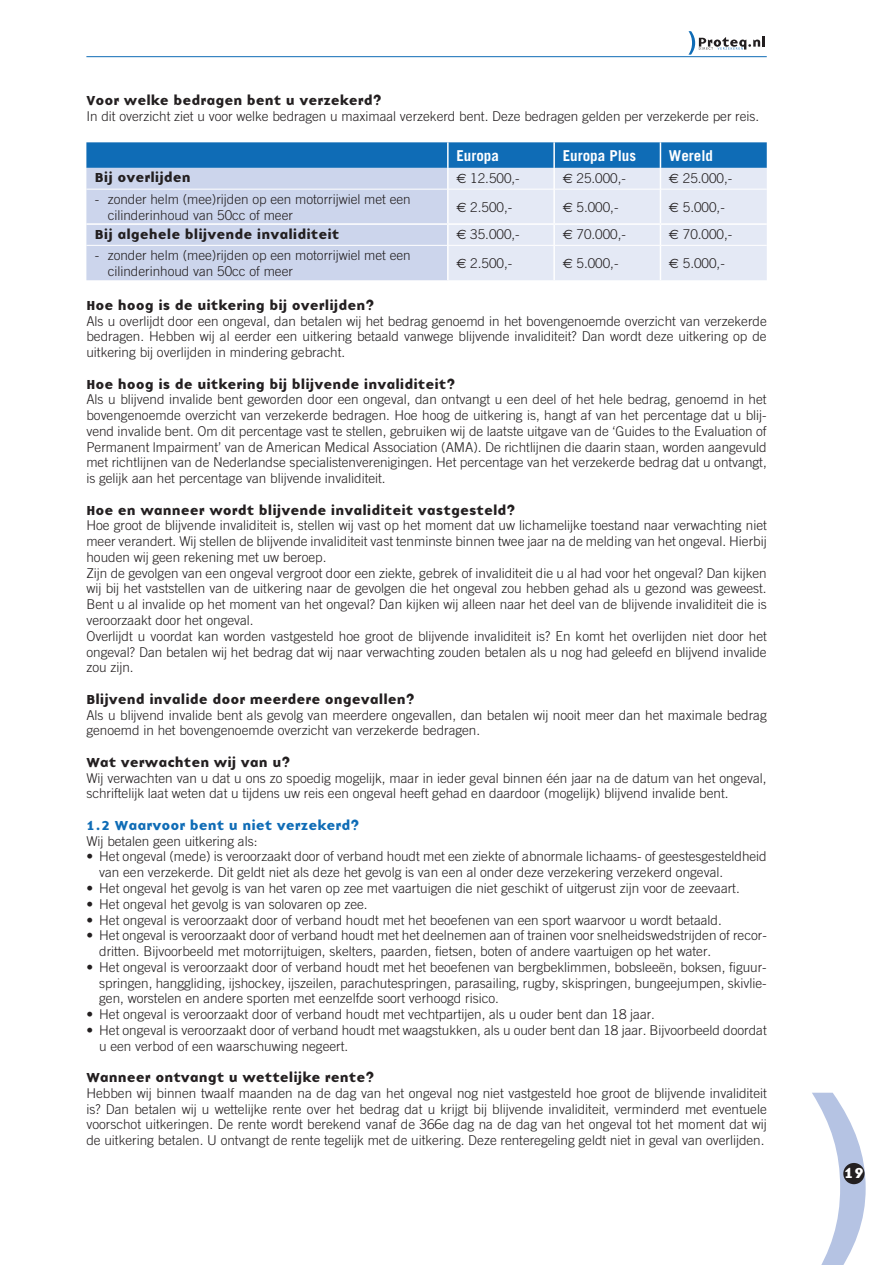
<style>
.page{position:relative;width:894px;height:1265px;background:#fff}
.page>*{position:absolute;margin:0;border:0;box-sizing:border-box;transform-origin:0 0}
.t1{font:700 15px "Trade Gothic";color:#fff}
.t2{font:15px "Base Nine B";color:#fff}
.t3{font:300 13.5px/15.8px "Trade Gothic";color:#231f20}
.t4{font:13.5px "Base Nine B";color:#231f20}
.t5{font:13.5px "Base Nine B";color:#0f6cb6}
.s1{font-family:"Euro Sans";font-weight:400}
.s2{font-family:"Trade Gothic Bold Two";font-weight:400}
</style>
<div class="page">
<svg style="left:812px;top:1092px;width:54px;height:172px"></svg>
<div style="left:843px;top:1162px;width:22px;height:21px;background:#231f20;border-radius:50%"></div>
<svg style="left:688px;top:31px;width:77px;height:24px"></svg>
<hr style="left:86px;top:56px;width:681px;height:1px;background:#0f6cb6">
<svg style="left:86px;top:142px;width:681px;height:138px;background:#b1c9e5"></svg>
<hr style="left:447px;top:245px;width:2px;height:35px;background:#fff">
<hr style="left:553px;top:245px;width:2px;height:35px;background:#fff">
<hr style="left:660px;top:245px;width:1px;height:35px;background:#fff">
<hr style="left:86px;top:189px;width:362px;height:1px;background:#fff">
<hr style="left:448px;top:189px;width:106px;height:1px;background:#fff">
<hr style="left:554px;top:189px;width:106px;height:1px;background:#fff">
<hr style="left:660px;top:189px;width:107px;height:1px;background:#fff">
<hr style="left:86px;top:245px;width:362px;height:1px;background:#fff">
<hr style="left:448px;top:245px;width:106px;height:1px;background:#fff">
<hr style="left:554px;top:245px;width:106px;height:1px;background:#fff">
<hr style="left:660px;top:245px;width:107px;height:1px;background:#fff">
<hr style="left:86px;top:223px;width:362px;height:2px;background:#fff">
<hr style="left:448px;top:223px;width:106px;height:2px;background:#fff">
<hr style="left:554px;top:223px;width:106px;height:2px;background:#fff">
<hr style="left:660px;top:223px;width:107px;height:2px;background:#fff">
<p class="t4" style="left:86px;top:89px;width:297px">Voor welke bedragen bent u verzekerd?</p>
<p class="t3" style="left:86px;top:108px;width:674px">In dit overzicht ziet u voor welke bedragen u maximaal verzekerd bent. Deze bedragen gelden per verzekerde per reis.</p>
<p class="t1" style="left:456px;top:146px;width:44px">Europa</p>
<p class="t1" style="left:563px;top:146px;width:75px">Europa Plus</p>
<p class="t1" style="left:669px;top:146px;width:46px">Wereld</p>
<p class="t4" style="left:95px;top:167px;width:97px">Bij overlijden</p>
<p class="t3" style="left:456px;top:170px;width:65px"><span class="s1">€</span> 12.500,-</p>
<p class="t3" style="left:563px;top:170px;width:65px"><span class="s1">€</span> 25.000,-</p>
<p class="t3" style="left:669px;top:170px;width:65px"><span class="s1">€</span> 25.000,-</p>
<p class="t3" style="left:108px;top:191px;width:305px;text-indent:-13px">- zonder helm (mee)rijden op een motorrijwiel met een cilinderinhoud van 50cc of meer</p>
<p class="t3" style="left:456px;top:199px;width:57px"><span class="s1">€</span> 2.500,-</p>
<p class="t3" style="left:563px;top:199px;width:57px"><span class="s1">€</span> 5.000,-</p>
<p class="t3" style="left:669px;top:199px;width:57px"><span class="s1">€</span> 5.000,-</p>
<p class="t4" style="left:95px;top:223px;width:246px">Bij algehele blijvende invaliditeit</p>
<p class="t3" style="left:456px;top:226px;width:65px"><span class="s1">€</span> 35.000,-</p>
<p class="t3" style="left:563px;top:226px;width:65px"><span class="s1">€</span> 70.000,-</p>
<p class="t3" style="left:669px;top:226px;width:65px"><span class="s1">€</span> 70.000,-</p>
<p class="t3" style="left:108px;top:247px;width:305px;text-indent:-13px">- zonder helm (mee)rijden op een motorrijwiel met een cilinderinhoud van 50cc of meer</p>
<p class="t3" style="left:456px;top:255px;width:57px"><span class="s1">€</span> 2.500,-</p>
<p class="t3" style="left:563px;top:255px;width:57px"><span class="s1">€</span> 5.000,-</p>
<p class="t3" style="left:669px;top:255px;width:57px"><span class="s1">€</span> 5.000,-</p>
<p class="t4" style="left:86px;top:294px;width:290px">Hoe hoog is de uitkering bij overlijden?</p>
<p class="t3" style="left:86px;top:312px;width:682px;text-align:justify">Als u overlijdt door een ongeval, dan betalen wij het bedrag genoemd in het bovengenoemde overzicht van verzekerde bedragen. Hebben wij al eerder een uitkering betaald vanwege blijvende invaliditeit? Dan wordt deze uitkering op de uitkering bij overlijden in mindering gebracht.</p>
<p class="t4" style="left:86px;top:373px;width:371px">Hoe hoog is de uitkering bij blijvende invaliditeit?</p>
<p class="t3" style="left:86px;top:391px;width:682px;text-align:justify">Als u blijvend invalide bent geworden door een ongeval, dan ontvangt u een deel of het hele bedrag, genoemd in het bovengenoemde overzicht van verzekerde bedragen. Hoe hoog de uitkering is, hangt af van het percentage dat u blij&shy;vend invalide bent. Om dit percentage vast te stellen, gebruiken wij de laatste uitgave van de ‘Guides to the Evaluation of Permanent lmpairment’ van de American Medical Association (AMA). De richtlijnen die daarin staan, worden aangevuld met richtlijnen van de Nederlandse specialistenverenigingen. Het percentage van het verzekerde bedrag dat u ontvangt, is gelijk aan het percentage van blijvende invaliditeit.</p>
<p class="t4" style="left:86px;top:499px;width:431px">Hoe en wanneer wordt blijvende invaliditeit vastgesteld?</p>
<p class="t3" style="left:86px;top:517px;width:682px">Hoe groot de blijvende invaliditeit is, stellen wij vast op het moment dat uw lichamelijke toestand naar verwachting niet meer verandert. Wij stellen de blijvende invaliditeit vast tenminste binnen twee jaar na de melding van het ongeval. Hierbij houden wij geen rekening met uw beroep.<br>Zijn de gevolgen van een ongeval vergroot door een ziekte, gebrek of invaliditeit die u al had voor het ongeval? Dan kijken wij bij het vaststellen van de uitkering naar de gevolgen die het ongeval zou hebben gehad als u gezond was geweest.<br>Bent u al invalide op het moment van het ongeval? Dan kijken wij alleen naar het deel van de blijvende invaliditeit die is veroorzaakt door het ongeval.<br>Overlijdt u voordat kan worden vastgesteld hoe groot de blijvende invaliditeit is? En komt het overlijden niet door het ongeval? Dan betalen wij het bedrag dat wij naar verwachting zouden betalen als u nog had geleefd en blijvend invalide zou zijn.</p>
<p class="t4" style="left:86px;top:688px;width:330px">Blijvend invalide door meerdere ongevallen?</p>
<p class="t3" style="left:86px;top:706px;width:682px">Als u blijvend invalide bent als gevolg van meerdere ongevallen, dan betalen wij nooit meer dan het maximale bedrag genoemd in het bovengenoemde overzicht van verzekerde bedragen.</p>
<p class="t4" style="left:86px;top:751px;width:206px">Wat verwachten wij van u?</p>
<p class="t3" style="left:86px;top:769px;width:682px">Wij verwachten van u dat u ons zo spoedig mogelijk, maar in ieder geval binnen één jaar na de datum van het ongeval, schriftelijk laat weten dat u tijdens uw reis een ongeval heeft gehad en daardoor (mogelijk) blijvend invalide bent.</p>
<p class="t5" style="left:86px;top:814px;width:275px">1.2 Waarvoor bent u niet verzekerd?</p>
<p class="t3" style="left:86px;top:832px;width:173px">Wij betalen geen uitkering als:</p>
<p class="t3" style="left:99px;top:848px;width:669px;text-indent:-13px"><span class="s2">•</span> Het ongeval (mede) is veroorzaakt door of verband houdt met een ziekte of abnormale lichaams- of geestesgesteldheid van een verzekerde. Dit geldt niet als deze het gevolg is van een al onder deze verzekering verzekerd ongeval.</p>
<p class="t3" style="left:86px;top:880px;width:655px"><span class="s2">•</span> Het ongeval het gevolg is van het varen op zee met vaartuigen die niet geschikt of uitgerust zijn voor de zeevaart.</p>
<p class="t3" style="left:86px;top:895px;width:283px"><span class="s2">•</span> Het ongeval het gevolg is van solovaren op zee.</p>
<p class="t3" style="left:86px;top:911px;width:637px"><span class="s2">•</span> Het ongeval is veroorzaakt door of verband houdt met het beoefenen van een sport waarvoor u wordt betaald.</p>
<p class="t3" style="left:99px;top:927px;width:669px;text-indent:-13px"><span class="s2">•</span> Het ongeval is veroorzaakt door of verband houdt met het deelnemen aan of trainen voor snelheidswedstrijden of recor&shy;dritten. Bijvoorbeeld met motorrijtuigen, skelters, paarden, fietsen, boten of andere vaartuigen op het water.</p>
<p class="t3" style="left:99px;top:958px;width:669px;text-align:justify;text-indent:-13px"><span class="s2">•</span> Het ongeval is veroorzaakt door of verband houdt met het beoefenen van bergbeklimmen, bobsleeën, boksen, figuur&shy;springen, hanggliding, ijshockey, ijszeilen, parachutespringen, parasailing, rugby, skispringen, bungeejumpen, skivlie&shy;gen, worstelen en andere sporten met eenzelfde soort verhoogd risico.</p>
<p class="t3" style="left:86px;top:1006px;width:570px"><span class="s2">•</span> Het ongeval is veroorzaakt door of verband houdt met vechtpartijen, als u ouder bent dan 18 jaar.</p>
<p class="t3" style="left:99px;top:1021px;width:669px;text-indent:-13px"><span class="s2">•</span> Het ongeval is veroorzaakt door of verband houdt met waagstukken, als u ouder bent dan 18 jaar. Bijvoorbeeld doordat u een verbod of een waarschuwing negeert.</p>
<p class="t4" style="left:86px;top:1066px;width:290px">Wanneer ontvangt u wettelijke rente?</p>
<p class="t3" style="left:86px;top:1084px;width:682px;text-align:justify">Hebben wij binnen twaalf maanden na de dag van het ongeval nog niet vastgesteld hoe groot de blijvende invaliditeit is? Dan betalen wij u wettelijke rente over het bedrag dat u krijgt bij blijvende invaliditeit, verminderd met eventuele voorschot uitkeringen. De rente wordt berekend vanaf de 366e dag na de dag van het ongeval tot het moment dat wij de uitkering betalen. U ontvangt de rente tegelijk met de uitkering. Deze renteregeling geldt niet in geval van overlijden.</p>
<p class="t2" style="left:844px;top:1160px;width:22px">19</p>
</div>
